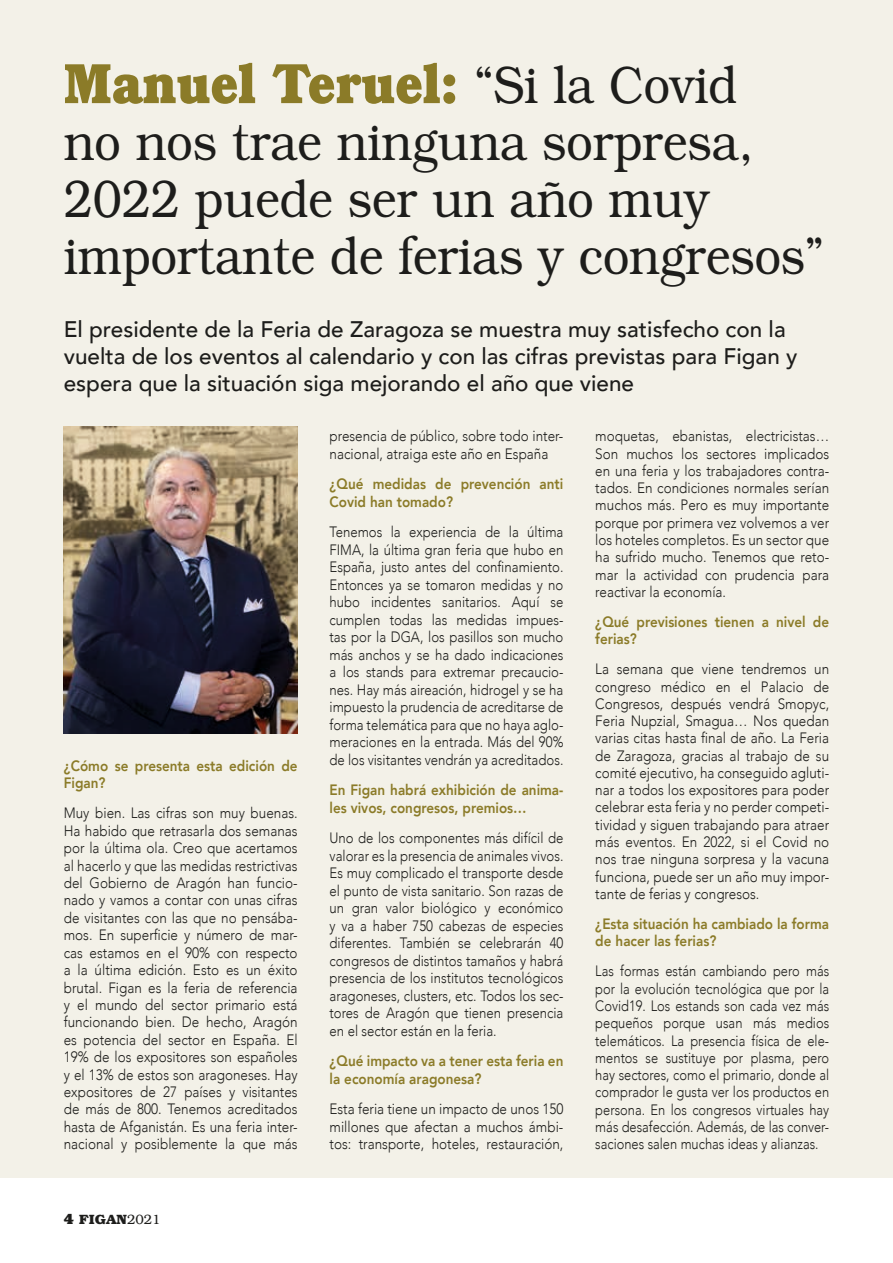
<style>
.page{position:relative;width:893px;height:1263px;background:#fff}
.page>*{position:absolute;margin:0;border:0;box-sizing:border-box;transform-origin:0 0}
.t1{font:700 57px "Bookman Std";color:#8b7b28;scale:.89 1}
.t2{font:300 52.5px/57px "Bookman Std";color:#1d1d1b;scale:.89 1}
.t3{font:500 22.5px/27px "Avenir";color:#1d1d1b}
.t4{font:300 15px/17.2px "Avenir";color:#1d1d1b;text-align:justify;scale:.9 1}
.t5{font:300 15px/17.5px "Avenir";color:#1d1d1b;text-align:justify;scale:.88 1}
.t6{font:300 15px/17.2px "Avenir";color:#1d1d1b;text-align:justify;scale:.86 1}
.t7{font:800 15px/17.5px "Avenir";color:#8b7b28;scale:.9 1}
.t8{font:700 13.5px "Bookman Std";color:#1d1d1b}
.s1{font-weight:300;font-size:52.5px;color:#1d1d1b}
.s2{font-size:15px}
.s3{font-weight:300}
</style>
<div class="page">
<div style="left:0;top:0;width:893px;height:1178px;background:#f3f1e8"></div>
<img style="left:64px;top:426px;width:234px;height:308px">
<h1 class="t1" style="left:64px;top:48px;width:758px">Manuel Teruel: <span class="s1">“Si la Covid</span></h1>
<h2 class="t2" style="left:64px;top:114px;width:856px">no nos trae ninguna sorpresa,<br>2022 puede ser un año muy importante de ferias y congresos”</h2>
<h3 class="t3" style="left:64px;top:315px;width:735px">El presidente de la Feria de Zaragoza se muestra muy satisfecho con la vuelta de los eventos al calendario y con las cifras previstas para Figan y espera que la situación siga mejorando el año que viene</h3>
<p class="t7" style="left:64px;top:757px;width:261px">¿Cómo se presenta esta edición de<br>Figan?</p>
<p class="t4" style="left:64px;top:804px;width:261px">Muy bien. Las cifras son muy buenas.<br>Ha habido que retrasarla dos semanas por la última ola. Creo que acertamos al hacerlo y que las medidas restrictivas del Gobierno de Aragón han funcio&shy;nado y vamos a contar con unas cifras de visitantes con las que no pensába&shy;mos. En superficie y número de mar&shy;cas estamos en el 90% con respecto a la última edición. Esto es un éxito brutal. Figan es la feria de referencia y el mundo del sector primario está funcionando bien. De hecho, Aragón es potencia del sector en España. El 19% de los expositores son españoles y el 13% de estos son aragoneses. Hay expositores de 27 países y visitantes de más de 800. Tenemos acreditados hasta de Afganistán. Es una feria inter&shy;nacional y posiblemente la que más</p>
<p class="t8" style="left:63px;top:1211px;width:99px"><span class="s2">4</span> FIGAN<span class="s3">2021</span></p>
<p class="t4" style="left:330px;top:427px;width:261px">presencia de público, sobre todo inter&shy;nacional, atraiga este año en España</p>
<p class="t7" style="left:330px;top:475px;width:261px">¿Qué medidas de prevención anti<br>Covid han tomado?</p>
<p class="t5" style="left:330px;top:523px;width:267px">Tenemos la experiencia de la última FIMA, la última gran feria que hubo en España, justo antes del confinamiento.<br>Entonces ya se tomaron medidas y no hubo incidentes sanitarios. Aquí se cumplen todas las medidas impues&shy;tas por la DGA, los pasillos son mucho más anchos y se ha dado indicaciones a los stands para extremar precaucio&shy;nes. Hay más aireación, hidrogel y se ha impuesto la prudencia de acreditarse de forma telemática para que no haya aglo&shy;meraciones en la entrada. Más del 90% de los visitantes vendrán ya acreditados.</p>
<p class="t7" style="left:330px;top:781px;width:261px">En Figan habrá exhibición de anima&shy;les vivos, congresos, premios…</p>
<p class="t5" style="left:330px;top:829px;width:267px">Uno de los componentes más difícil de valorar es la presencia de animales vivos.<br>Es muy complicado el transporte desde el punto de vista sanitario. Son razas de un gran valor biológico y económico y va a haber 750 cabezas de especies diferentes. También se celebrarán 40 congresos de distintos tamaños y habrá presencia de los institutos tecnológicos aragoneses, clusters, etc. Todos los sec&shy;tores de Aragón que tienen presencia en el sector están en la feria.</p>
<p class="t7" style="left:330px;top:1052px;width:261px">¿Qué impacto va a tener esta feria en la economía aragonesa?</p>
<p class="t4" style="left:330px;top:1100px;width:261px">Esta feria tiene un impacto de unos 150 millones que afectan a muchos ámbi&shy;tos: transporte, hoteles, restauración,</p>
<p class="t4" style="left:595px;top:427px;width:261px">moquetas, ebanistas, electricistas… Son muchos los sectores implicados en una feria y los trabajadores contra&shy;tados. En condiciones normales serían muchos más. Pero es muy importante porque por primera vez volvemos a ver los hoteles completos. Es un sector que ha sufrido mucho. Tenemos que reto&shy;mar la actividad con prudencia para reactivar la economía.</p>
<p class="t7" style="left:595px;top:613px;width:261px">¿Qué previsiones tienen a nivel de ferias?</p>
<p class="t4" style="left:595px;top:660px;width:261px">La semana que viene tendremos un congreso médico en el Palacio de Congresos, después vendrá Smopyc, Feria Nupzial, Smagua… Nos quedan varias citas hasta final de año. La Feria de Zaragoza, gracias al trabajo de su comité ejecutivo, ha conseguido agluti&shy;nar a todos los expositores para poder celebrar esta feria y no perder competi&shy;tividad y siguen trabajando para atraer más eventos. En 2022, si el Covid no nos trae ninguna sorpresa y la vacuna funciona, puede ser un año muy impor&shy;tante de ferias y congresos.</p>
<p class="t7" style="left:595px;top:915px;width:261px">¿Esta situación ha cambiado la forma de hacer las ferias?</p>
<p class="t6" style="left:595px;top:962px;width:273px">Las formas están cambiando pero más por la evolución tecnológica que por la Covid19. Los estands son cada vez más pequeños porque usan más medios telemáticos. La presencia física de ele&shy;mentos se sustituye por plasma, pero hay sectores, como el primario, donde al comprador le gusta ver los productos en persona. En los congresos virtuales hay más desafección. Además, de las conver&shy;saciones salen muchas ideas y alianzas.</p>
</div>
